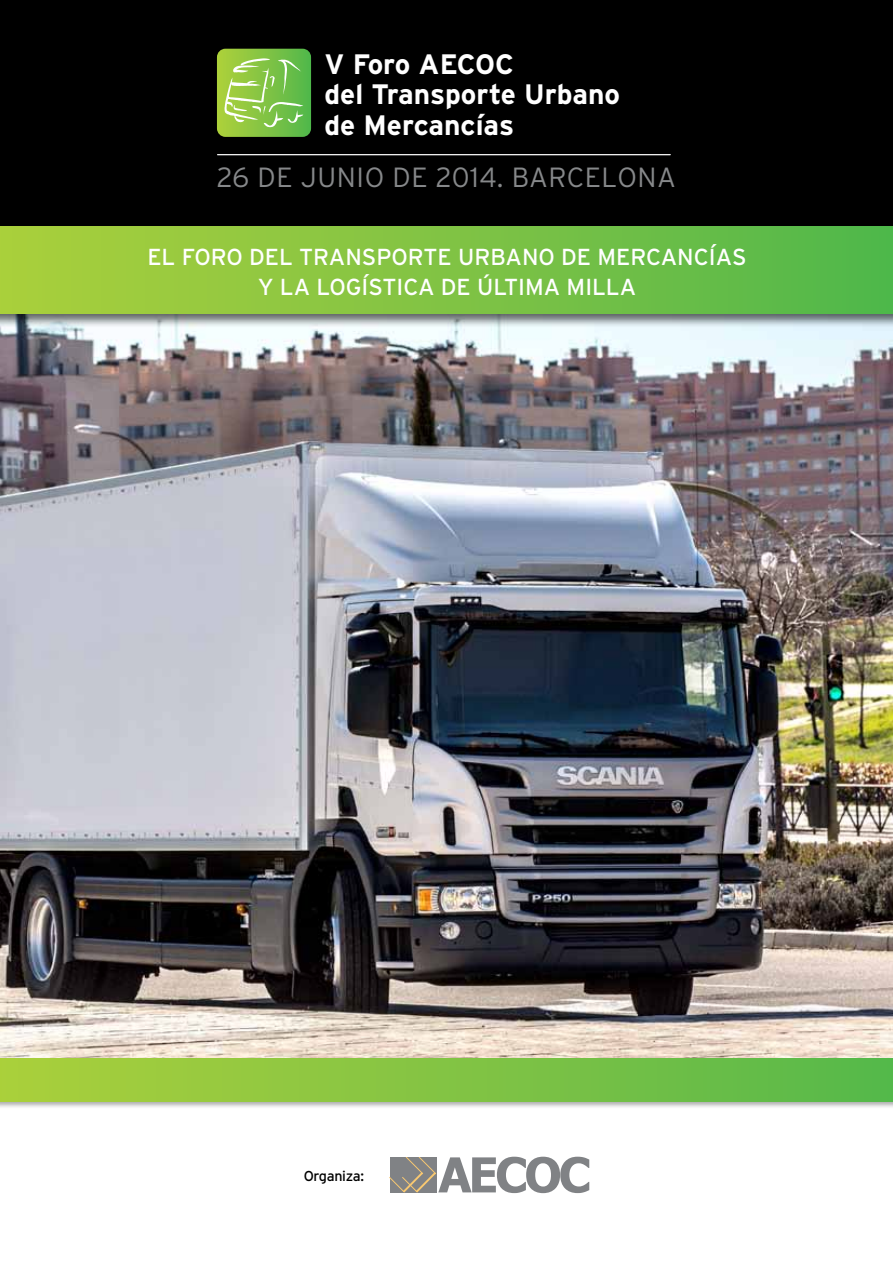
<style>
.page{position:relative;width:893px;height:1263px;background:#fff}
.page>*{position:absolute;margin:0;border:0;box-sizing:border-box;transform-origin:0 0}
.t1{font:700 28.05px/30.6px "Interstate";color:#fff}
.t2{font:300 27.75px "Interstate";letter-spacing:.02em;color:#86888a}
.t3{font:23.1px/30px "Interstate";color:#fff;text-align:center}
.t4{font:14.4px "Interstate";letter-spacing:-.02em;color:#000}
</style>
<div class="page">
<img style="left:0;top:328px;width:893px;height:729px">
<div style="left:0;top:0;width:893px;height:225px;background:#000"></div>
<div style="left:0;top:1057px;width:893px;height:52px;background:#000;opacity:.33"></div>
<div style="left:0;top:1058px;width:893px;height:44px;background:linear-gradient(to right,#accf3c,#57b84b)"></div>
<div style="left:0;top:225px;width:893px;height:103px;background:#000;opacity:.6"></div>
<div style="left:0;top:227px;width:893px;height:86px;background:linear-gradient(to right,#accf3c,#52b74b)"></div>
<svg style="left:390px;top:1157px;width:199px;height:36px"></svg>
<hr style="left:218px;top:154px;width:452px;height:1px;background:#fff">
<svg style="left:217px;top:49px;width:94px;height:88px;background:#8cc855"></svg>
<p class="t1" style="left:324px;top:48px;width:297px">V Foro AECOC<br>del Transporte Urbano de Mercancías</p>
<p class="t2" style="left:217px;top:161px;width:461px">26 de JUNIO de 2014. BARCELONA</p>
<p class="t3" style="left:147px;top:242px;width:601px">EL FORO DEL TRANSPORTE URBANO DE MERCANCÍAS<br>Y LA LOGÍSTICA DE ÚLTIMA MILLA</p>
<p class="t4" style="left:304px;top:1167px;width:62px">Organiza:</p>
</div>
